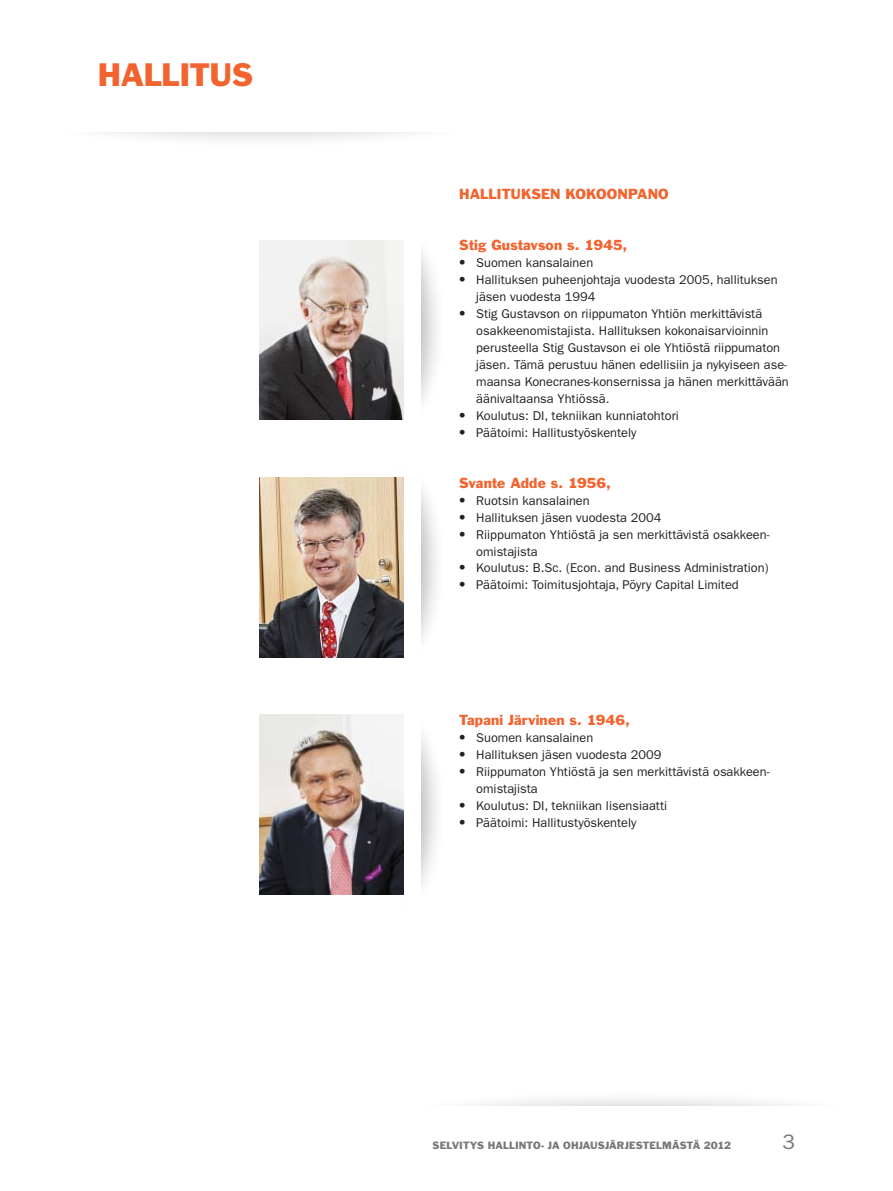
<style>
.page{position:relative;width:893px;height:1191px;background:#fff}
.page>*{position:absolute;margin:0;border:0;box-sizing:border-box;transform-origin:0 0}
.t1{font:30px "Franklin Gothic Std";letter-spacing:-.02em;color:#f2642f}
.t2{font:21px "ITC Franklin Gothic Std";color:#76787b}
.t3{font:13.5px "Franklin Gothic Std";letter-spacing:.005em;color:#f2642f}
.t4{font:12.75px/17px "ITC Franklin Gothic Std";color:#231f20}
.t5{font:9.75px "Franklin Gothic Std";letter-spacing:.005em;color:#76787b}
.s1{font-family:"Franklin Gothic Std"}
</style>
<div class="page">
<div style="left:381px;top:1087px;width:501px;height:88px;background:#231f20;opacity:.3"></div>
<div style="left:357px;top:1105px;width:536px;height:68px;background:#fff"></div>
<div style="left:358px;top:463px;width:87px;height:197px;background:#231f20;opacity:.3"></div>
<div style="left:353px;top:471px;width:68px;height:186px;background:#fff"></div>
<div style="left:358px;top:709px;width:87px;height:197px;background:#231f20;opacity:.3"></div>
<div style="left:353px;top:716px;width:68px;height:187px;background:#fff"></div>
<div style="left:22px;top:60px;width:473px;height:88px;background:#231f20;opacity:.3"></div>
<div style="left:0;top:64px;width:504px;height:68px;background:#fff"></div>
<div style="left:358px;top:225px;width:87px;height:198px;background:#231f20;opacity:.3"></div>
<div style="left:353px;top:233px;width:68px;height:187px;background:#fff"></div>
<img style="left:259px;top:240px;width:145px;height:180px">
<img style="left:259px;top:715px;width:145px;height:179px">
<img style="left:259px;top:477px;width:145px;height:180px">
<h1 class="t1" style="left:98px;top:56px;width:157px">HALLITUS</h1>
<p class="t3" style="left:459px;top:186px;width:20px">Hallitu</p>
<p class="t3" style="left:521px;top:186px;width:21px">ksen</p>
<p class="t3" style="left:566px;top:186px;width:42px">ko koon</p>
<p class="t3" style="left:628px;top:186px;width:21px">pano</p>
<p class="t3" style="left:459px;top:237px;width:170px">Stig Gustavson s. 1945,</p>
<p class="t4" style="left:459px;top:254px;width:136px"><span class="s1">•</span> Suomen kansalainen</p>
<p class="t4" style="left:476px;top:271px;width:303px;text-indent:-17px"><span class="s1">•</span> Hallituksen puheenjohtaja vuodesta 2005, hallituksen jäsen vuodesta 1994</p>
<p class="t4" style="left:476px;top:305px;width:314px;text-indent:-17px"><span class="s1">•</span> Stig Gustavson on riippumaton Yhtiön merkittävistä osakkeenomistajista. Hallituksen kokonaisarvioinnin perusteella Stig Gustavson ei ole Yhtiöstä riippumaton jäsen. Tämä perustuu hänen edellisiin ja nykyiseen ase&shy;maansa Konecranes-konsernissa ja hänen merkittävään äänivaltaansa Yhtiössä.</p>
<p class="t4" style="left:459px;top:407px;width:221px"><span class="s1">•</span> Koulutus: DI, tekniikan kunniatohtori</p>
<p class="t4" style="left:459px;top:424px;width:179px"><span class="s1">•</span> Päätoimi: Hallitustyöskentely</p>
<p class="t3" style="left:459px;top:474px;width:153px">Svante Adde s. 1956,</p>
<p class="t4" style="left:459px;top:492px;width:132px"><span class="s1">•</span> Ruotsin kansalainen</p>
<p class="t4" style="left:459px;top:509px;width:204px"><span class="s1">•</span> Hallituksen jäsen vuodesta 2004</p>
<p class="t4" style="left:476px;top:526px;width:295px;text-indent:-17px"><span class="s1">•</span> Riippumaton Yhtiöstä ja sen merkittävistä osakkeen&shy;omistajista</p>
<p class="t4" style="left:459px;top:560px;width:311px"><span class="s1">•</span> Koulutus: B.Sc. (Econ. and Business Administration)</p>
<p class="t4" style="left:459px;top:576px;width:281px"><span class="s1">•</span> Päätoimi: Toimitusjohtaja, Pöyry Capital Limited</p>
<p class="t3" style="left:459px;top:711px;width:172px">Tapani Järvinen s. 1946,</p>
<p class="t4" style="left:459px;top:729px;width:136px"><span class="s1">•</span> Suomen kansalainen</p>
<p class="t4" style="left:459px;top:746px;width:204px"><span class="s1">•</span> Hallituksen jäsen vuodesta 2009</p>
<p class="t4" style="left:476px;top:763px;width:295px;text-indent:-17px"><span class="s1">•</span> Riippumaton Yhtiöstä ja sen merkittävistä osakkeen&shy;omistajista</p>
<p class="t4" style="left:459px;top:797px;width:209px"><span class="s1">•</span> Koulutus: DI, tekniikan lisensiaatti</p>
<p class="t4" style="left:459px;top:814px;width:179px"><span class="s1">•</span> Päätoimi: Hallitustyöskentely</p>
<p class="t5" style="left:433px;top:1139px;width:300px">SELVITYS HALLINTO- JA OHJAUSJÄRJESTELMÄSTÄ 2012</p>
<h2 class="t2" style="left:783px;top:1129px;width:14px">3</h2>
</div>
